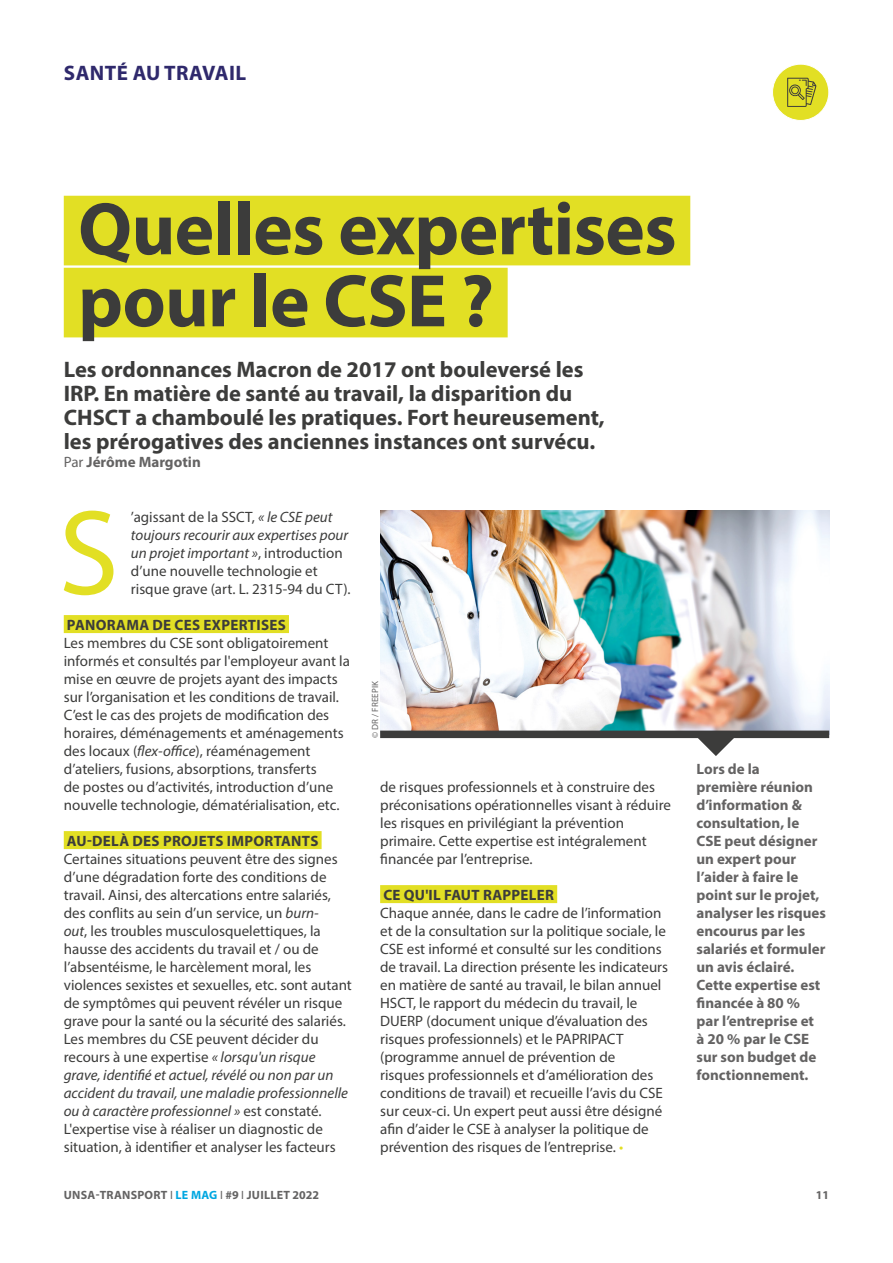
<style>
.page{position:relative;width:893px;height:1263px;background:#fff}
.page>*{position:absolute;margin:0;border:0;box-sizing:border-box;transform-origin:0 0}
.t1{font:121.8px "Myriad Pro";color:#e2df24}
.t2{font:700 75px/72px "Myriad Pro";letter-spacing:-.01em;color:#3c3c3b}
.t3{font:700 22.5px/24px "Myriad Pro";color:#3c3c3b}
.t4{font:700 21px "Myriad Pro";letter-spacing:.02em;color:#2f296c}
.t5{font:15px/18px "Myriad Pro";color:#3c3c3b}
.t6{font:700 15px/18px "Myriad Pro";color:#646363}
.t7{font:700 15px "Myriad Pro";letter-spacing:.02em;color:#3c3c3b}
.t8{font:700 12px "Myriad Pro";letter-spacing:.02em;color:#646363}
.t9{font:9px "Myriad Pro";letter-spacing:.02em;color:#646363}
.s1{font-weight:400}
.s2{font-style:italic}
.s3{color:#e2df24}
.s4{color:#00a7e1}
</style>
<div class="page">
<div style="left:64px;top:196px;width:626px;height:69px;background:#e2df24"></div>
<div style="left:64px;top:268px;width:444px;height:69px;background:#e2df24"></div>
<div style="left:64px;top:615px;width:225px;height:18px;background:#e2df24"></div>
<div style="left:64px;top:831px;width:258px;height:18px;background:#e2df24"></div>
<div style="left:380px;top:885px;width:177px;height:18px;background:#e2df24"></div>
<div style="left:772px;top:64px;width:57px;height:56px;background:#e2df24;border-radius:50%"></div>
<svg style="left:787px;top:78px;width:29px;height:29px"></svg>
<div style="left:772px;top:64px;width:57px;height:57px;border:1px solid #fff;border-radius:50%"></div>
<img style="left:380px;top:511px;width:449px;height:220px">
<div style="left:380px;top:731px;width:449px;height:7px;background:#3c3c3b"></div>
<svg style="left:696px;top:738px;width:39px;height:18px"></svg>
<h3 class="t4" style="left:64px;top:59px;width:184px">SANTÉ AU TRAVAIL</h3>
<h2 class="t2" style="left:78px;top:191px;width:600px">Quelles expertises pour le CSE ?</h2>
<h3 class="t3" style="left:64px;top:357px;width:542px">Les ordonnances Macron de 2017 ont bouleversé les IRP. En matière de santé au travail, la disparition du CHSCT a chamboulé les pratiques. Fort heureusement, les prérogatives des anciennes instances ont survécu.</h3>
<p class="t6" style="left:64px;top:452px;width:138px"><span class="s1">Par</span> Jérôme Margotin</p>
<h1 class="t1" style="left:59px;top:478px;width:62px">S</h1>
<p class="t5" style="left:131px;top:508px;width:221px">’agissant de la SSCT, <span class="s2">« le CSE peut toujours recourir aux expertises pour un projet important »</span>, introduction d’une nouvelle technologie et risque grave (art. L. 2315-94 du CT).</p>
<p class="t7" style="left:67px;top:615px;width:220px">PANORAMA DE CES EXPERTISES</p>
<p class="t5" style="left:64px;top:634px;width:288px">Les membres du CSE sont obligatoirement informés et consultés par l'employeur avant la mise en œuvre de projets ayant des impacts sur l’organisation et les conditions de travail.<br>C’est le cas des projets de modification des horaires, déménagements et aménagements des locaux (<span class="s2">flex-office</span>), réaménagement d’ateliers, fusions, absorptions, transferts<br>de postes ou d’activités, introduction d’une nouvelle technologie, dématérialisation, etc.</p>
<p class="t7" style="left:67px;top:831px;width:253px">AU-DELÀ DES PROJETS IMPORTANTS</p>
<p class="t5" style="left:64px;top:850px;width:290px">Certaines situations peuvent être des signes d’une dégradation forte des conditions de travail. Ainsi, des altercations entre salariés, des conflits au sein d’un service, un <span class="s2">burn-<br>out</span>, les troubles musculosquelettiques, la hausse des accidents du travail et / ou de l’absentéisme, le harcèlement moral, les violences sexistes et sexuelles, etc. sont autant de symptômes qui peuvent révéler un risque grave pour la santé ou la sécurité des salariés.<br>Les membres du CSE peuvent décider du recours à une expertise <span class="s2">« lorsqu'un risque grave, identifié et actuel, révélé ou non par un accident du travail, une maladie professionnelle ou à caractère professionnel »</span> est constaté.<br>L'expertise vise à réaliser un diagnostic de situation, à identifier et analyser les facteurs</p>
<p class="t9" style="left:369px;top:738px;width:59px;rotate:-90deg">© DR / FREEPIK</p>
<p class="t5" style="left:380px;top:778px;width:292px">de risques professionnels et à construire des préconisations opérationnelles visant à réduire les risques en privilégiant la prévention primaire. Cette expertise est intégralement financée par l’entreprise.</p>
<p class="t7" style="left:383px;top:885px;width:172px">CE QU'IL FAUT RAPPELER</p>
<p class="t5" style="left:380px;top:904px;width:289px">Chaque année, dans le cadre de l’information et de la consultation sur la politique sociale, le CSE est informé et consulté sur les conditions de travail. La direction présente les indicateurs en matière de santé au travail, le bilan annuel HSCT, le rapport du médecin du travail, le DUERP (document unique d’évaluation des risques professionnels) et le PAPRIPACT (programme annuel de prévention de<br>risques professionnels et d’amélioration des conditions de travail) et recueille l’avis du CSE sur ceux-ci. Un expert peut aussi être désigné afin d’aider le CSE à analyser la politique de prévention des risques de l’entreprise. <span class="s3">•</span></p>
<p class="t6" style="left:696px;top:759px;width:131px">Lors de la<br>première réunion d’information &amp; consultation, le<br>CSE peut désigner un expert pour l’aider à faire le point sur le projet, analyser les risques encourus par les salariés et formuler un avis éclairé.<br>Cette expertise est financée à 80 % par l’entreprise et<br>à 20 % par le CSE sur son budget de fonctionnement.</p>
<p class="t8" style="left:64px;top:1187px;width:257px">UNSA-TRANSPORT <span class="s1">I</span> <span class="s4">LE MAG</span> <span class="s1">I</span> #9 <span class="s1">I</span> JUILLET 2022</p>
<p class="t8" style="left:816px;top:1187px;width:15px">11</p>
</div>
